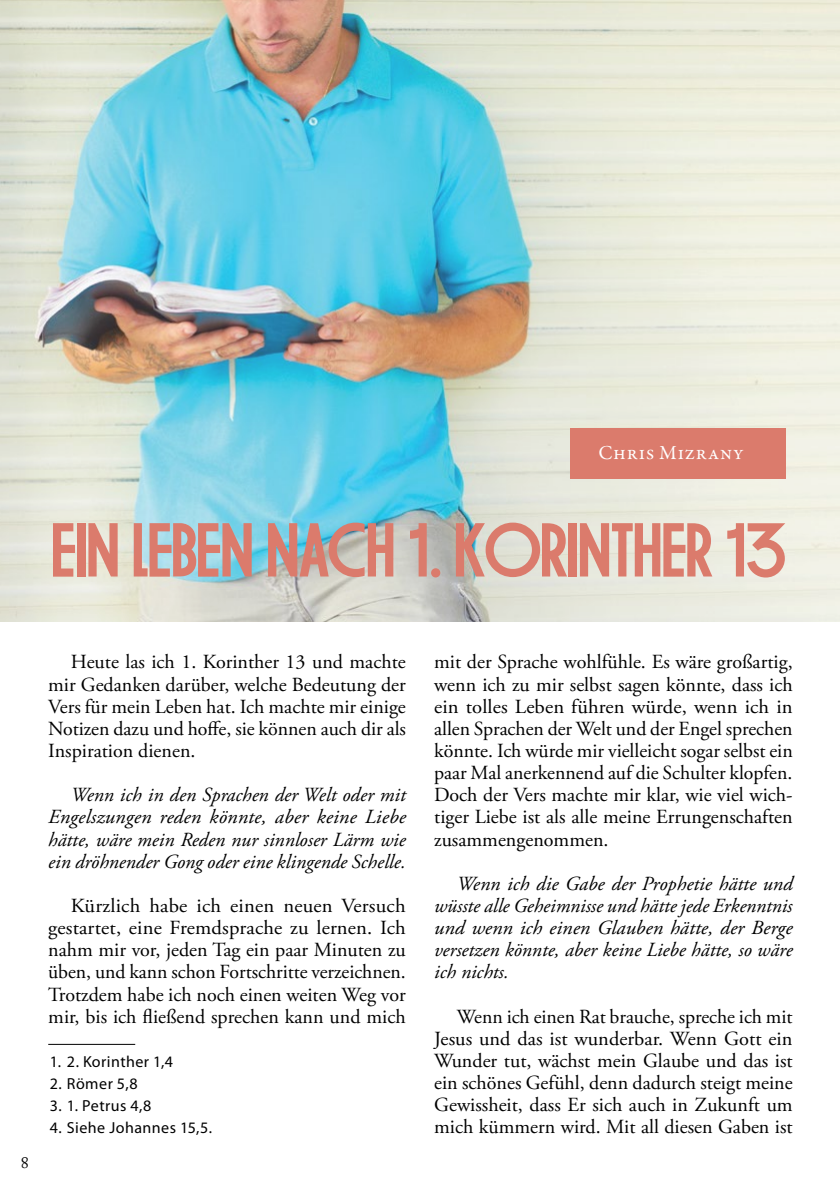
<style>
.page{position:relative;width:840px;height:1191px;background:#fff}
.page>*{position:absolute;margin:0;border:0;box-sizing:border-box;transform-origin:0 0}
.t1{font:64px "Gainsborough";color:#db7b6c}
.t2{font:20px/22.2px "Adobe Garamond Pro";color:#000;text-align:justify}
.t3{font:italic 20px/22.2px "Adobe Garamond Pro";color:#000;text-align:justify}
.t4{font:20px "Garamond Premr Pro";letter-spacing:.04em;color:#fff}
.t5{font:16px "Myriad Pro";letter-spacing:.03em;color:#000}
.t6{font:16px "Adobe Caslon Pro";color:#000}
</style>
<div class="page">
<img style="left:0;top:0;width:839px;height:621px">
<div style="left:569px;top:428px;width:216px;height:50px;background:#db7b6c"></div>
<hr style="left:48px;top:1043px;width:87px;height:1px;background:#000">
<p class="t4" style="left:598px;top:441px;width:146px">Chris Mizrany</p>
<h1 class="t1" style="left:52px;top:511px;width:736px">EIN LEBEN NACH 1. KORINTHER 13</h1>
<p class="t6" style="left:21px;top:1152px;width:9px">8</p>
<p class="t2" style="left:48px;top:651px;width:359px;text-indent:23px">Heute las ich 1. Korinther 13 und machte mir Gedanken darüber, welche Bedeutung der Vers für mein Leben hat. Ich machte mir einige Notizen dazu und hoffe, sie können auch dir als Inspiration dienen.</p>
<p class="t3" style="left:48px;top:784px;width:359px;text-indent:23px">Wenn ich in den Sprachen der Welt oder mit Engelszungen reden könnte, aber keine Liebe hätte, wäre mein Reden nur sinnloser Lärm wie ein dröhnender Gong oder eine klingende Schelle.</p>
<p class="t2" style="left:48px;top:895px;width:359px;text-indent:23px">Kürzlich habe ich einen neuen Versuch gestartet, eine Fremdsprache zu lernen. Ich nahm mir vor, jeden Tag ein paar Minuten zu üben, und kann schon Fortschritte verzeichnen.<br>Trotzdem habe ich noch einen weiten Weg vor mir, bis ich fließend sprechen kann und mich</p>
<p class="t5" style="left:50px;top:1051px;width:125px">1. 2. Korinther 1,4</p>
<p class="t5" style="left:50px;top:1074px;width:89px">2. Römer 5,8</p>
<p class="t5" style="left:50px;top:1096px;width:103px">3. 1. Petrus 4,8</p>
<p class="t5" style="left:50px;top:1118px;width:163px">4. Siehe Johannes 15,5.</p>
<p class="t2" style="left:434px;top:651px;width:360px">mit der Sprache wohlfühle. Es wäre großartig, wenn ich zu mir selbst sagen könnte, dass ich ein tolles Leben führen würde, wenn ich in allen Sprachen der Welt und der Engel sprechen könnte. Ich würde mir vielleicht sogar selbst ein paar Mal anerkennend auf die Schulter klopfen.<br>Doch der Vers machte mir klar, wie viel wich&shy;tiger Liebe ist als alle meine Errungenschaften zusammengenommen.</p>
<p class="t3" style="left:434px;top:873px;width:360px;text-indent:23px">Wenn ich die Gabe der Prophetie hätte und wüsste alle Geheimnisse und hätte jede Erkenntnis und wenn ich einen Glauben hätte, der Berge versetzen könnte, aber keine Liebe hätte, so wäre ich nichts.</p>
<p class="t2" style="left:434px;top:1006px;width:360px;text-indent:23px">Wenn ich einen Rat brauche, spreche ich mit Jesus und das ist wunderbar. Wenn Gott ein Wunder tut, wächst mein Glaube und das ist ein schönes Gefühl, denn dadurch steigt meine Gewissheit, dass Er sich auch in Zukunft um mich kümmern wird. Mit all diesen Gaben ist</p>
</div>
